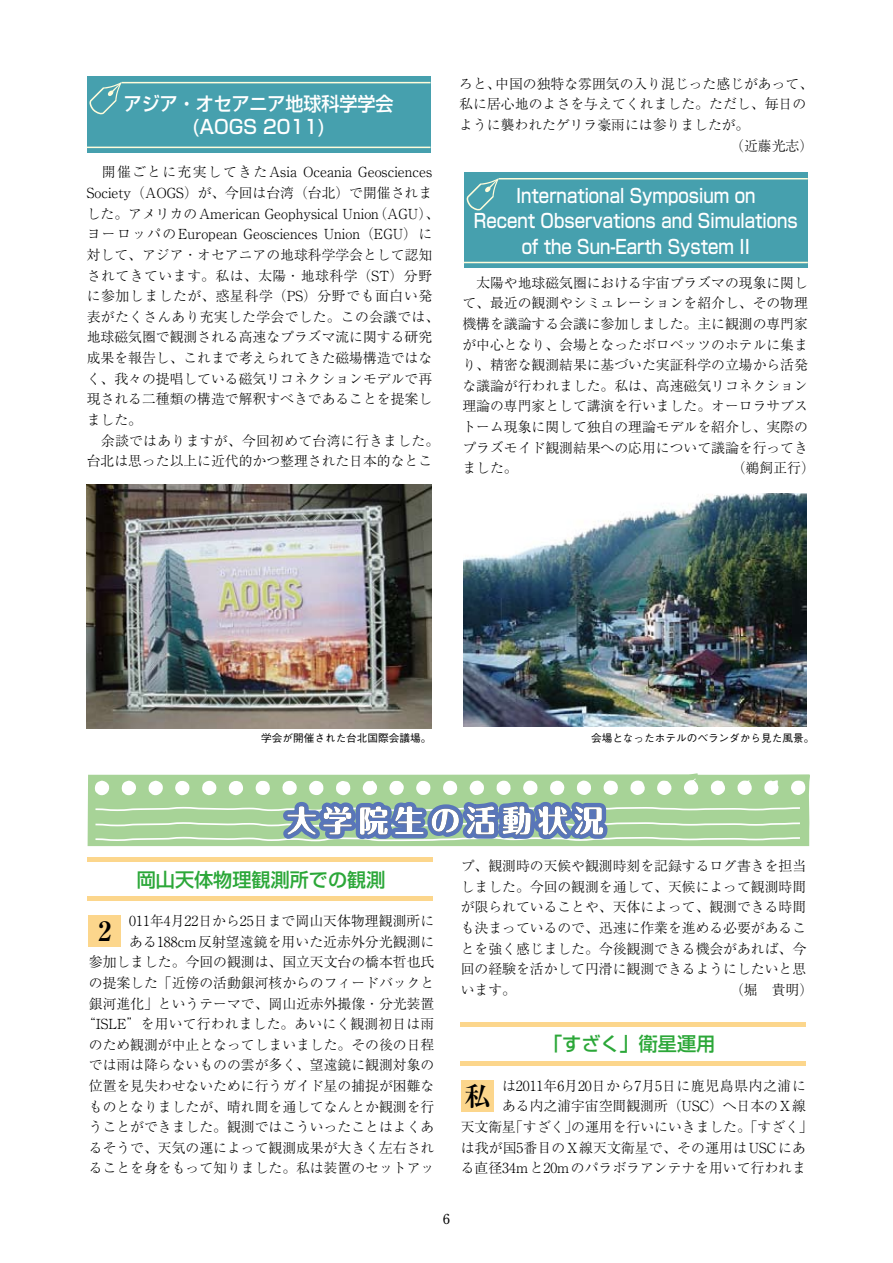
<style>
.page{position:relative;width:893px;height:1263px;background:#fff}
.page>*{position:absolute;margin:0;border:0;box-sizing:border-box;transform-origin:0 0}
.t1{font:700 26.55px "Ryumin Pro";color:#000}
.t2{font:500 19.2px/25.5px "Shin Go Pro";color:#fff;text-align:center;scale:.86 1}
.t3{font:500 19.2px/23.4px "Shin Go Pro";color:#fff;text-align:center;scale:.94 1}
.t4{font:500 19.2px "Shin Go Pro";color:#2ba738}
.t5{font:300 13.8px/20.5px "Ryumin Pro";color:#000;text-align:justify}
.t6{font:700 13.8px "Futo Min A101 Pro";color:#000}
.t7{font:500 10.65px "Gothic BBB Pro";color:#000}
</style>
<div class="page">
<div style="left:89px;top:915px;width:32px;height:31px;background:#fcd68c"></div>
<div style="left:461px;top:1080px;width:33px;height:31px;background:#fcd68c"></div>
<hr style="left:88px;top:896px;width:345px;height:4px;background:#fcd68c">
<hr style="left:461px;top:1061px;width:345px;height:4px;background:#fcd68c">
<div style="left:88px;top:857px;width:345px;height:5px;background:#fcd68c"></div>
<hr style="left:461px;top:1023px;width:345px;height:4px;background:#fcd68c">
<svg style="left:94px;top:773px;width:712px;height:73px"></svg>
<div style="left:87px;top:77px;width:344px;height:76px;background:#46a0ae"></div>
<svg style="left:89px;top:82px;width:33px;height:33px"></svg>
<hr style="left:121px;top:82px;width:310px;height:1px;background:#fffcdb">
<hr style="left:87px;top:147px;width:344px;height:1px;background:#fffcdb">
<img style="left:87px;top:485px;width:345px;height:243px">
<div style="left:464px;top:173px;width:344px;height:95px;background:#46a0ae"></div>
<svg style="left:467px;top:178px;width:32px;height:33px"></svg>
<hr style="left:499px;top:178px;width:309px;height:1px;background:#fffcdb">
<hr style="left:464px;top:262px;width:344px;height:1px;background:#fffcdb">
<img style="left:463px;top:493px;width:343px;height:233px">
<h2 class="t3" style="left:124px;top:90px;width:289px">アジア・オセアニア地球科学学会(AOGS 2011)</h2>
<p class="t5" style="left:87px;top:161px;width:354px;text-align:left">　開催ごとに充実してきたAsia Oceania Geosciences<br>Society（AOGS）が、今回は台湾（台北）で開催されました。アメリカのAmerican Geophysical Union（AGU）、ヨーロッパのEuropean Geosciences Union（EGU）に対して、アジア・オセアニアの地球科学学会として認知されてきています。私は、太陽・地球科学（ST）分野に参加しましたが、惑星科学（PS）分野でも面白い発表がたくさんあり充実した学会でした。この会議では、地球磁気圏で観測される高速なプラズマ流に関する研究成果を報告し、これまで考えられてきた磁場構造ではなく、我々の提唱している磁気リコネクションモデルで再現される二種類の構造で解釈すべきであることを提案しました。<br>　余談ではありますが、今回初めて台湾に行きました。台北は思った以上に近代的かつ整理された日本的なとこ</p>
<p class="t5" style="left:459px;top:72px;width:355px">ろと、中国の独特な雰囲気の入り混じった感じがあって、</p>
<p class="t5" style="left:459px;top:93px;width:348px">私に居心地のよさを与えてくれました。ただし、毎日の</p>
<p class="t5" style="left:459px;top:113px;width:292px">ように襲われたゲリラ豪雨には参りましたが。</p>
<p class="t5" style="left:730px;top:134px;width:84px">（近藤光志）</p>
<h2 class="t2" style="left:474px;top:180px;width:378px">International Symposium on<br>Recent Observations and Simulations of the Sun-Earth System II</h2>
<p class="t5" style="left:462px;top:271px;width:347px">　太陽や地球磁気圏における宇宙プラズマの現象に関して、最近の観測やシミュレーションを紹介し、その物理機構を議論する会議に参加しました。主に観測の専門家が中心となり、会場となったボロベッツのホテルに集まり、精密な観測結果に基づいた実証科学の立場から活発な議論が行われました。私は、高速磁気リコネクション理論の専門家として講演を行いました。オーロラサブストーム現象に関して独自の理論モデルを紹介し、実際のプラズモイド観測結果への応用について議論を行ってき</p>
<p class="t7" style="left:261px;top:729px;width:172px">学会が開催された台北国際会議場。</p>
<p class="t7" style="left:591px;top:729px;width:225px">会場となったホテルのベランダから見た風景。</p>
<h2 class="t4" style="left:137px;top:864px;width:250px">岡山天体物理観測所での観測</h2>
<p class="t5" style="left:82px;top:909px;width:354px;text-align:right">011年4月22日から25日まで岡山天体物理観測所に<br>ある188cm反射望遠鏡を用いた近赤外分光観測に<br>参加しました。今回の観測は、国立天文台の橋本哲也氏の提案した「近傍の活動銀河核からのフィードバックと銀河進化」というテーマで、岡山近赤外撮像・分光装置“ISLE”を用いて行われました。あいにく観測初日は雨のため観測が中止となってしまいました。その後の日程では雨は降らないものの雲が多く、望遠鏡に観測対象の位置を見失わせないために行うガイド星の捕捉が困難なものとなりましたが、晴れ間を通してなんとか観測を行うことができました。観測ではこういったことはよくあるそうで、天気の運によって観測成果が大きく左右されることを身をもって知りました。私は装置のセットアッ</p>
<h1 class="t1" style="left:98px;top:910px;width:15px">2</h1>
<p class="t5" style="left:461px;top:854px;width:347px">プ、観測時の天候や観測時刻を記録するログ書きを担当しました。今回の観測を通して、天候によって観測時間が限られていることや、天体によって、観測できる時間も決まっているので、迅速に作業を進める必要があることを強く感じました。今後観測できる機会があれば、今回の経験を活かして円滑に観測できるようにしたいと思</p>
<h2 class="t4" style="left:543px;top:1028px;width:174px">「すざく」衛星運用</h2>
<p class="t5" style="left:502px;top:1074px;width:305px">は2011年6月20日から7月5日に鹿児島県内之浦に</p>
<p class="t5" style="left:502px;top:1095px;width:305px">ある内之浦宇宙空間観測所（USC）へ日本のX線</p>
<p class="t5" style="left:461px;top:1115px;width:354px">天文衛星「すざく」の運用を行いにいきました。「すざく」</p>
<p class="t5" style="left:461px;top:1136px;width:347px">は我が国5番目のX線天文衛星で、その運用はUSCにあ</p>
<p class="t5" style="left:461px;top:1157px;width:347px">る直径34mと20mのパラボラアンテナを用いて行われま</p>
<h1 class="t1" style="left:464px;top:1075px;width:28px">私</h1>
<p class="t6" style="left:443px;top:1207px;width:9px">6</p>
</div>
